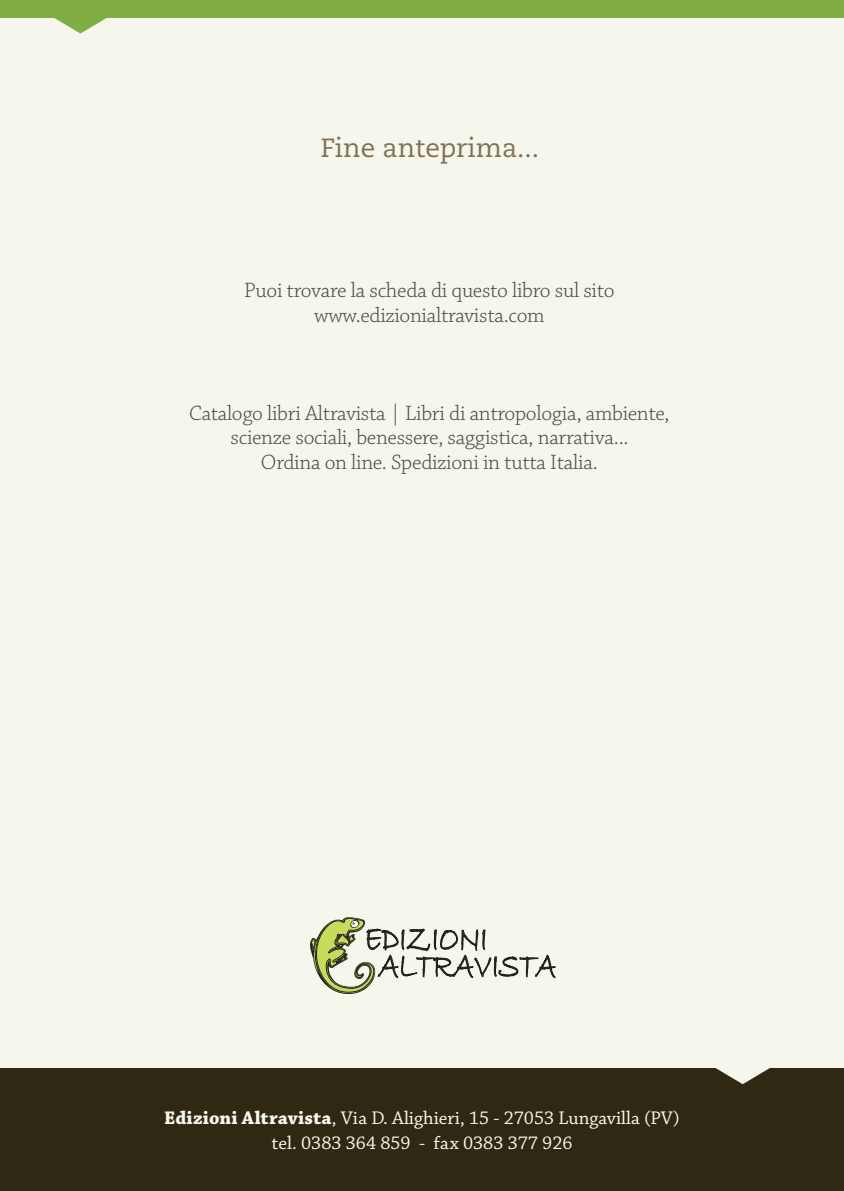
<style>
.page{position:relative;width:844px;height:1191px;background:#fff}
.page>*{position:absolute;margin:0;border:0;box-sizing:border-box;transform-origin:0 0}
.t1{font:36.93px/26.8px "Bradley Hand ITC";letter-spacing:-.005em;color:#231f20;scale:.77 1}
.t2{font:26.25px "Caecilia LT Std";color:#806f57}
.t3{font:300 21.88px/24.5px "Chaparral Pro";letter-spacing:-.015em;color:#4b4c4d;text-align:center}
.t4{font:19.25px/24.5px "Chaparral Pro";color:#f8f9ef;text-align:center}
.s1{font-weight:700}
</style>
<div class="page">
<div style="left:0;top:0;width:843px;height:1191px;background:#f6f7ec"></div>
<svg style="left:51px;top:17px;width:59px;height:17px"></svg>
<div style="left:0;top:1068px;width:843px;height:123px;background:#2f2913"></div>
<svg style="left:310px;top:917px;width:245px;height:77px"></svg>
<div style="left:0;top:0;width:843px;height:17px;background:#80ad44"></div>
<svg style="left:715px;top:1068px;width:55px;height:16px"></svg>
<p class="t2" style="left:321px;top:133px;width:220px">Fine anteprima...</p>
<p class="t3" style="left:244px;top:279px;width:372px">Puoi trovare la scheda di questo libro sul sito www.edizionialtravista.com</p>
<p class="t3" style="left:189px;top:402px;width:481px">Catalogo libri Altravista | Libri di antropologia, ambiente, scienze sociali, benessere, saggistica, narrativa...<br>Ordina on line. Spedizioni in tutta Italia.</p>
<h1 class="t1" style="left:379px;top:926px;width:232px;text-indent:-14px">EDIZIONI<br>ALTRAVISTA</h1>
<p class="t4" style="left:164px;top:1106px;width:517px"><span class="s1">Edizioni Altravista</span>, Via D. Alighieri, 15 - 27053 Lungavilla (PV) tel. 0383 364 859 - fax 0383 377 926</p>
</div>
